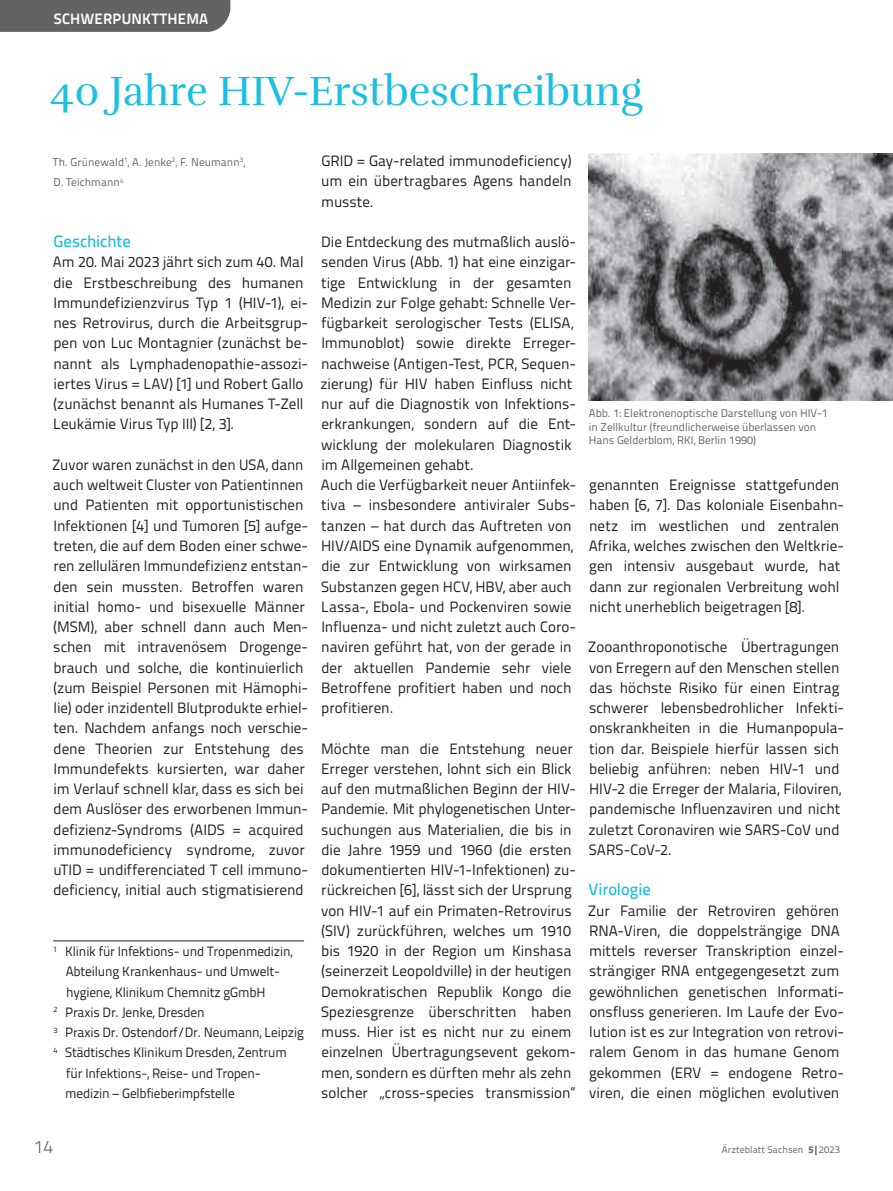
<style>
.page{position:relative;width:893px;height:1191px;background:#fff}
.page>*{position:absolute;margin:0;border:0;box-sizing:border-box;transform-origin:0 0}
.t1{font:42px "Rufina";color:#1cbfdf}
.t2{font:300 18px "Titillium Text";color:#636366}
.t3{font:500 16.5px "Titillium Text";letter-spacing:-.005em;color:#1cbfdf}
.t4{font:15px/20.2px "Titillium Text";color:#231f20}
.t5{font:700 15px "Titillium Text";letter-spacing:.01em;color:#fff}
.t6{font:13.5px "Titillium Text";letter-spacing:-.01em;color:#231f20}
.t7{font:11.25px/13.5px "Titillium Text";color:#636366}
.t8{font:9.75px "Titillium Text";letter-spacing:.01em;color:#636366}
.s1{font-weight:800}
</style>
<div class="page">
<hr style="left:53px;top:940px;width:251px;height:1px;background:#231f20">
<div style="left:0;top:0;width:230px;height:32px;background:#636366"></div>
<img style="left:589px;top:153px;width:304px;height:247px">
<p class="t5" style="left:54px;top:7px;width:156px">SCHWERPUNKTTHEMA</p>
<h1 class="t1" style="left:50px;top:66px;width:594px">40 Jahre HIV-Erstbeschreibung</h1>
<p class="t7" style="left:53px;top:151px;width:194px;line-height:20.2px">Th. Grünewald<sup>1</sup>, A. Jenke<sup>2</sup>, F. Neumann<sup>3</sup>,<br>D. Teichmann<sup>4</sup></p>
<p class="t3" style="left:54px;top:229px;width:79px">Geschichte</p>
<p class="t4" style="left:53px;top:251px;width:257px">Am 20. Mai 2023 jährt sich zum 40. Mal die Erstbeschreibung des humanen Immundefizienzvirus Typ 1 (HIV-1), ei-- nes Retrovirus, durch die Arbeitsgrup&shy;pen von Luc Montagnier (zunächst be-- nannt als Lymphadenopathie-assozi&shy;iertes Virus = LAV) [1] und Robert Gallo (zunächst benannt als Humanes T-Zell Leukämie Virus Typ III) [2, 3].</p>
<p class="t4" style="left:52px;top:454px;width:258px">Zuvor waren zunächst in den USA, dann auch weltweit Cluster von Patientinnen und Patienten mit opportunistischen Infektionen [4] und Tumoren [5] aufge&shy;treten, die auf dem Boden einer schwe&shy;ren zellulären Immundefizienz entstan&shy;den sein mussten. Betroffen waren initial homo- und bisexuelle Männer (MSM), aber schnell dann auch Men&shy;schen mit intravenösem Drogenge&shy;brauch und solche, die kontinuierlich (zum Beispiel Personen mit Hämophi&shy;lie) oder inzidentell Blutprodukte erhiel&shy;ten. Nachdem anfangs noch verschie&shy;dene Theorien zur Entstehung des Immundefekts kursierten, war daher im Verlauf schnell klar, dass es sich bei dem Auslöser des erworbenen Immun&shy;defizienz-Syndroms (AIDS = acquired immunodeficiency syndrome, zuvor uTID = undifferenciated T cell immuno&shy;deficiency, initial auch stigmatisierend</p>
<p class="t6" style="left:53px;top:941px;width:241px"><sup>1</sup> Klinik für Infektions- und Tropenmedizin,</p>
<p class="t6" style="left:66px;top:961px;width:214px">Abteilung Krankenhaus- und Umwelt-</p>
<p class="t6" style="left:66px;top:982px;width:201px">hygiene, Klinikum Chemnitz gGmbH</p>
<p class="t6" style="left:53px;top:1002px;width:153px"><sup>2</sup> Praxis Dr. Jenke, Dresden</p>
<p class="t6" style="left:53px;top:1022px;width:252px"><sup>3</sup> Praxis Dr. Ostendorf/Dr. Neumann, Leipzig</p>
<p class="t6" style="left:54px;top:1042px;width:235px"><sup>4</sup> Städtisches Klinikum Dresden, Zentrum</p>
<p class="t6" style="left:66px;top:1063px;width:196px">für Infektions-, Reise- und Tropen-</p>
<p class="t6" style="left:65px;top:1083px;width:171px">medizin – Gelbfieberimpfstelle</p>
<p class="t4" style="left:321px;top:150px;width:252px;text-align:justify">GRID = Gay-related immunodeficiency) um ein übertragbares Agens handeln musste.</p>
<p class="t4" style="left:320px;top:231px;width:257px">Die Entdeckung des mutmaßlich auslö&shy;senden Virus (Abb. 1) hat eine einzigar&shy;tige Entwicklung in der gesamten Medizin zur Folge gehabt: Schnelle Ver&shy;fügbarkeit serologischer Tests (ELISA, Immunoblot) sowie direkte Erreger&shy;nachweise (Antigen-Test, PCR, Sequen&shy;zierung) für HIV haben Einfluss nicht nur auf die Diagnostik von Infektions&shy;erkrankungen, sondern auf die Ent&shy;wicklung der molekularen Diagnostik im Allgemeinen gehabt.<br>Auch die Verfügbarkeit neuer Antiinfek&shy;tiva – insbesondere antiviraler Subs&shy;tanzen – hat durch das Auftreten von HIV/AIDS eine Dynamik aufgenommen, die zur Entwicklung von wirksamen Substanzen gegen HCV, HBV, aber auch Lassa-, Ebola- und Pockenviren sowie Influenza- und nicht zuletzt auch Coro&shy;naviren geführt hat, von der gerade in der aktuellen Pandemie sehr viele Betroffene profitiert haben und noch profitieren.</p>
<p class="t4" style="left:321px;top:737px;width:257px">Möchte man die Entstehung neuer Erreger verstehen, lohnt sich ein Blick auf den mutmaßlichen Beginn der HIV-Pandemie. Mit phylogenetischen Unter&shy;suchungen aus Materialien, die bis in die Jahre 1959 und 1960 (die ersten dokumentierten HIV-1-Infektionen) zu-- rückreichen [6], lässt sich der Ursprung von HIV-1 auf ein Primaten-Retrovirus (SIV) zurückführen, welches um 1910 bis 1920 in der Region um Kinshasa (seinerzeit Leopoldville) in der heutigen Demokratischen Republik Kongo die Speziesgrenze überschritten haben muss. Hier ist es nicht nur zu einem einzelnen Übertragungsevent gekom&shy;men, sondern es dürften mehr als zehn solcher „cross-species transmission“</p>
<p class="t7" style="left:589px;top:406px;width:241px">Abb. 1: Elektronenoptische Darstellung von HIV-1 in Zellkultur (freundlicherweise überlassen von<br>Hans Gelderblom, RKI, Berlin 1990)</p>
<p class="t4" style="left:589px;top:474px;width:257px">genannten Ereignisse stattgefunden haben [6, 7]. Das koloniale Eisenbahn&shy;netz im westlichen und zentralen Afrika, welches zwischen den Weltkrie&shy;gen intensiv ausgebaut wurde, hat dann zur regionalen Verbreitung wohl nicht unerheblich beigetragen [8].</p>
<p class="t4" style="left:588px;top:636px;width:258px">Zooanthroponotische Übertragungen von Erregern auf den Menschen stellen das höchste Risiko für einen Eintrag schwerer lebensbedrohlicher Infekti&shy;onskrankheiten in die Humanpopula&shy;tion dar. Beispiele hierfür lassen sich beliebig anführen: neben HIV-1 und HIV-2 die Erreger der Malaria, Filoviren, pandemische Influenzaviren und nicht zuletzt Coronaviren wie SARS-CoV und SARS-CoV-2.</p>
<p class="t3" style="left:589px;top:877px;width:64px">Virologie</p>
<p class="t4" style="left:588px;top:899px;width:258px">Zur Familie der Retroviren gehören RNA-Viren, die doppelsträngige DNA mittels reverser Transkription einzel&shy;strängiger RNA entgegengesetzt zum gewöhnlichen genetischen Informati&shy;onsfluss generieren. Im Laufe der Evo&shy;lution ist es zur Integration von retrovi&shy;ralem Genom in das humane Genom gekommen (ERV = endogene Retro&shy;viren, die einen möglichen evolutiven</p>
<p class="t2" style="left:34px;top:1133px;width:21px">14</p>
<p class="t8" style="left:722px;top:1142px;width:119px">Ärzteblatt Sachsen <span class="s1">5|</span>2023</p>
</div>
